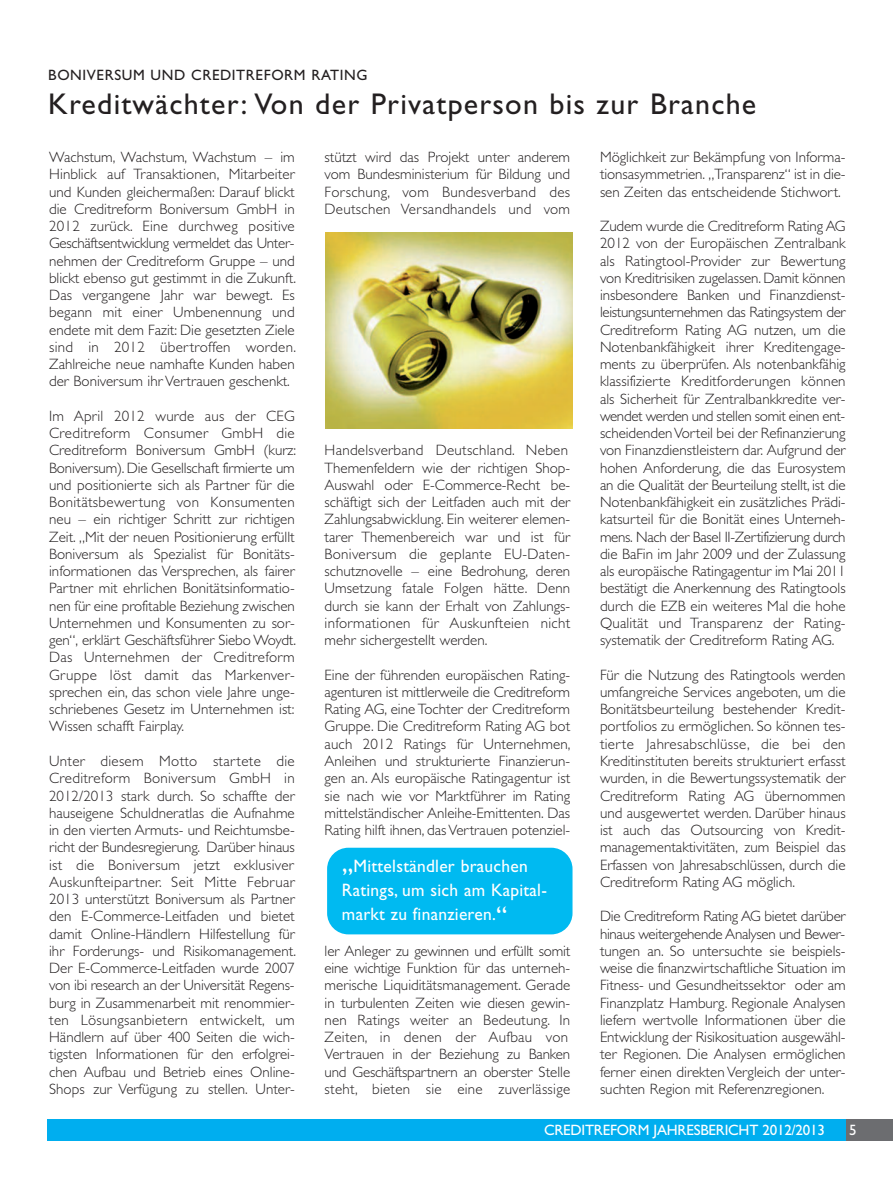
<style>
.page{position:relative;width:893px;height:1191px;background:#fff}
.page>*{position:absolute;margin:0;border:0;box-sizing:border-box;transform-origin:0 0}
.t1{font:30px "Gill Sans";letter-spacing:.04em;color:#231f20}
.t2{font:18px/24px "Gill Sans";letter-spacing:.015em;color:#fff}
.t3{font:15px/17.2px "Gill Sans Light TT";color:#231f20;text-align:justify}
.t4{font:15px "Gill Sans";letter-spacing:-.015em;color:#fff}
.t5{font:15px "Gill Sans";letter-spacing:.04em;color:#231f20}
.s1{font-size:27px}
</style>
<div class="page">
<div style="left:47px;top:1119px;width:799px;height:21px;background:#00aeef"></div>
<div style="left:846px;top:1119px;width:47px;height:21px;background:#6c6d70"></div>
<img style="left:325px;top:233px;width:247px;height:196px">
<div style="left:327px;top:847px;width:245px;height:87px;background:#00baf1;border-radius:21px"></div>
<p class="t5" style="left:48px;top:69px;width:321px">BONIVERSUM UND CREDITREFORM RATING</p>
<h1 class="t1" style="left:48px;top:93px;width:709px">Kreditwächter: Von der Privatperson bis zur Branche</h1>
<p class="t3" style="left:49px;top:148px;width:248px">Wachstum, Wachstum, Wachstum – im Hinblick auf Transaktionen, Mitarbeiter und Kunden gleichermaßen: Darauf blickt die Creditreform Boniversum GmbH in 2012 zurück. Eine durchweg positive Geschäftsentwicklung vermeldet das Unter&shy;nehmen der Creditreform Gruppe – und blickt ebenso gut gestimmt in die Zukunft.<br>Das vergangene Jahr war bewegt. Es begann mit einer Umbenennung und endete mit dem Fazit: Die gesetzten Ziele sind in 2012 übertroffen worden.<br>Zahlreiche neue namhafte Kunden haben der Boniversum ihr Vertrauen geschenkt.</p>
<p class="t3" style="left:49px;top:407px;width:248px">Im April 2012 wurde aus der CEG Creditreform Consumer GmbH die Creditreform Boniversum GmbH (kurz:<br>Boniversum). Die Gesellschaft firmierte um und positionierte sich als Partner für die Bonitätsbewertung von Konsumenten neu – ein richtiger Schritt zur richtigen Zeit. „Mit der neuen Positionierung erfüllt Boniversum als Spezialist für Bonitäts&shy;informationen das Versprechen, als fairer Partner mit ehrlichen Bonitätsinformatio&shy;nen für eine profitable Beziehung zwischen Unternehmen und Konsumenten zu sor&shy;gen“, erklärt Geschäftsführer Siebo Woydt.<br>Das Unternehmen der Creditreform Gruppe löst damit das Markenver&shy;sprechen ein, das schon viele Jahre unge&shy;schriebenes Gesetz im Unternehmen ist:<br>Wissen schafft Fairplay.</p>
<p class="t3" style="left:49px;top:752px;width:248px;text-align:left">Unter diesem Motto startete die Creditreform Boniversum GmbH in 2012/2013 stark durch. So schaffte der hauseigene Schuldneratlas die Aufnahme in den vierten Armuts- und Reichtumsbe&shy;richt der Bundesregierung. Darüber hinaus ist die Boniversum jetzt exklusiver Auskunfteipartner. Seit Mitte Februar 2013 unterstützt Boniversum als Partner den E-Commerce-Leitfaden und bietet damit Online-Händlern Hilfestellung für ihr Forderungs- und Risikomanagement.<br>Der E-Commerce-Leitfaden wurde 2007 von ibi research an der Universität Regens&shy;burg in Zusammenarbeit mit renommier&shy;ten Lösungsanbietern entwickelt, um Händlern auf über 400 Seiten die wich&shy;tigsten Informationen für den erfolgrei&shy;chen Aufbau und Betrieb eines Online-Shops zur Verfügung zu stellen. Unter-</p>
<p class="t3" style="left:325px;top:148px;width:247px">stützt wird das Projekt unter anderem vom Bundesministerium für Bildung und Forschung, vom Bundesverband des Deutschen Versandhandels und vom</p>
<p class="t3" style="left:325px;top:441px;width:247px;text-align:left">Handelsverband Deutschland. Neben Themenfeldern wie der richtigen Shop-Auswahl oder E-Commerce-Recht be&shy;schäftigt sich der Leitfaden auch mit der Zahlungsabwicklung. Ein weiterer elemen&shy;tarer Themenbereich war und ist für Boniversum die geplante EU-Daten&shy;schutznovelle – eine Bedrohung, deren Umsetzung fatale Folgen hätte. Denn durch sie kann der Erhalt von Zahlungs&shy;informationen für Auskunfteien nicht mehr sichergestellt werden.</p>
<p class="t3" style="left:325px;top:666px;width:247px">Eine der führenden europäischen Rating&shy;agenturen ist mittlerweile die Creditreform Rating AG, eine Tochter der Creditreform Gruppe. Die Creditreform Rating AG bot auch 2012 Ratings für Unternehmen, Anleihen und strukturierte Finanzierun&shy;gen an. Als europäische Ratingagentur ist sie nach wie vor Marktführer im Rating mittelständischer Anleihe-Emittenten. Das Rating hilft ihnen, dasVertrauen potenziel-</p>
<p class="t2" style="left:342px;top:856px;width:207px"><span class="s1">„</span>Mittelständler brauchen<br>Ratings, um sich am Kapital&shy;markt zu finanzieren.<span class="s1">“</span></p>
<p class="t3" style="left:325px;top:942px;width:247px;text-align:left">ler Anleger zu gewinnen und erfüllt somit eine wichtige Funktion für das unterneh&shy;merische Liquiditätsmanagement. Gerade in turbulenten Zeiten wie diesen gewin&shy;nen Ratings weiter an Bedeutung. In Zeiten, in denen der Aufbau von Vertrauen in der Beziehung zu Banken und Geschäftspartnern an oberster Stelle steht, bieten sie eine zuverlässige</p>
<p class="t3" style="left:600px;top:148px;width:247px">Möglichkeit zur Bekämpfung von Informa&shy;tionsasymmetrien. „Transparenz“ ist in die&shy;sen Zeiten das entscheidende Stichwort.</p>
<p class="t3" style="left:600px;top:217px;width:247px">Zudem wurde die Creditreform Rating AG 2012 von der Europäischen Zentralbank als Ratingtool-Provider zur Bewertung von Kreditrisiken zugelassen. Damit können insbesondere Banken und Finanzdienst&shy;leistungsunternehmen das Ratingsystem der Creditreform Rating AG nutzen, um die Notenbankfähigkeit ihrer Kreditengage&shy;ments zu überprüfen. Als notenbankfähig klassifizierte Kreditforderungen können als Sicherheit für Zentralbankkredite ver&shy;wendet werden und stellen somit einen ent&shy;scheidendenVorteil bei der Refinanzierung von Finanzdienstleistern dar. Aufgrund der hohen Anforderung, die das Eurosystem an die Qualität der Beurteilung stellt, ist die Notenbankfähigkeit ein zusätzliches Prädi&shy;katsurteil für die Bonität eines Unterneh&shy;mens. Nach der Basel II-Zertifizierung durch die BaFin im Jahr 2009 und der Zulassung als europäische Ratingagentur im Mai 2011 bestätigt die Anerkennung des Ratingtools durch die EZB ein weiteres Mal die hohe Qualität und Transparenz der Rating&shy;systematik der Creditreform Rating AG.</p>
<p class="t3" style="left:600px;top:666px;width:247px">Für die Nutzung des Ratingtools werden umfangreiche Services angeboten, um die Bonitätsbeurteilung bestehender Kredit&shy;portfolios zu ermöglichen. So können tes&shy;tierte Jahresabschlüsse, die bei den Kreditinstituten bereits strukturiert erfasst wurden, in die Bewertungssystematik der Creditreform Rating AG übernommen und ausgewertet werden. Darüber hinaus ist auch das Outsourcing von Kredit&shy;managementaktivitäten, zum Beispiel das Erfassen von Jahresabschlüssen, durch die Creditreform Rating AG möglich.</p>
<p class="t3" style="left:600px;top:907px;width:247px">Die Creditreform Rating AG bietet darüber hinaus weitergehende Analysen und Bewer&shy;tungen an. So untersuchte sie beispiels&shy;weise die finanzwirtschaftliche Situation im Fitness- und Gesundheitssektor oder am Finanzplatz Hamburg. Regionale Analysen liefern wertvolle Informationen über die Entwicklung der Risikosituation ausgewähl&shy;ter Regionen. Die Analysen ermöglichen ferner einen direkten Vergleich der unter&shy;suchten Region mit Referenzregionen.</p>
<p class="t4" style="left:544px;top:1124px;width:282px">CREDITREFORM JAHRESBERICHT 2012/2013</p>
<p class="t4" style="left:849px;top:1124px;width:9px">5</p>
</div>
